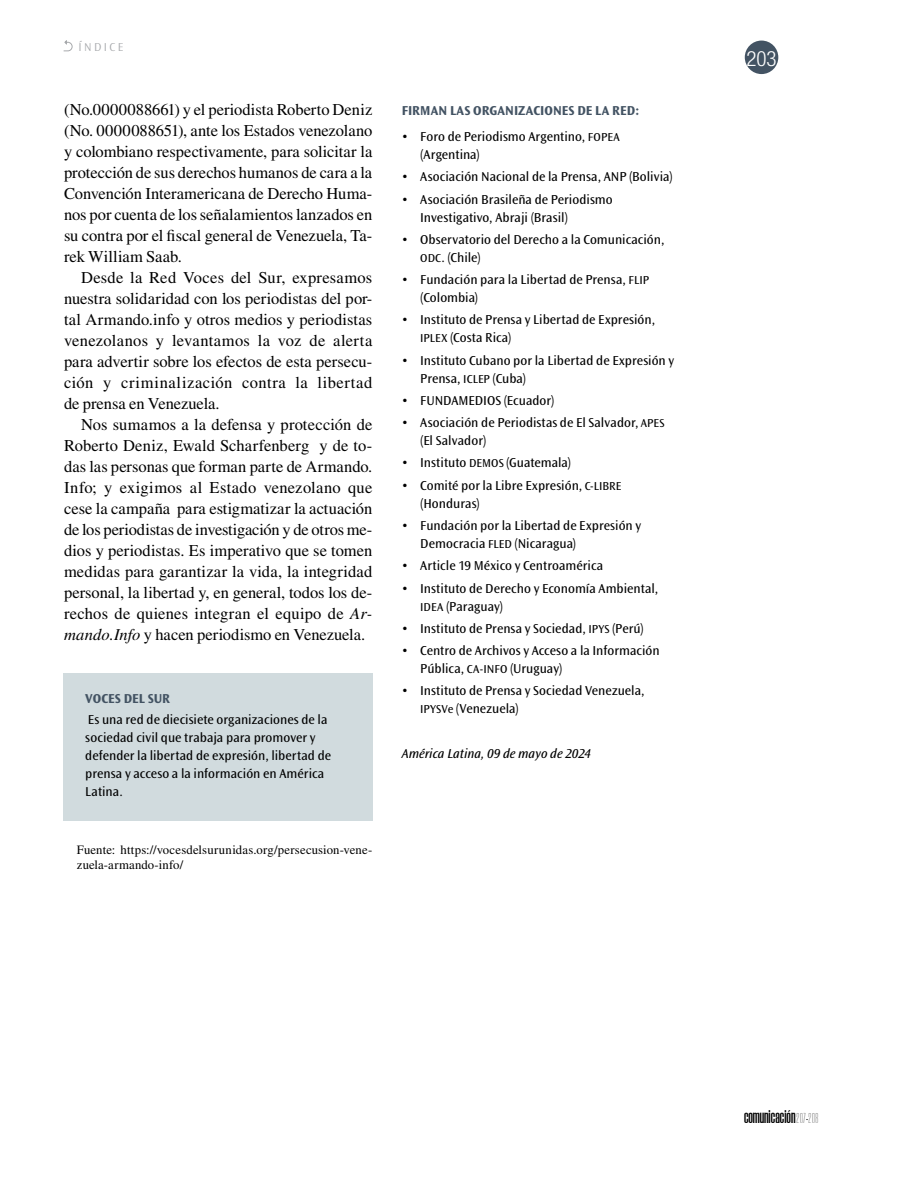
<style>
.page{position:relative;width:915px;height:1191px;background:#fff}
.page>*{position:absolute;margin:0;border:0;box-sizing:border-box;transform-origin:0 0}
.t1{font:300 condensed 21px "Helvetica Neue LT Std";color:#fff}
.t2{font:600 20.55px "Morganite";letter-spacing:.005em;color:#000;scale:1.04 1}
.t3{font:16.5px/21px "Times LT Std";color:#000;text-align:justify}
.t4{font:13.5px/18px "Ocean Sans Std";color:#000}
.t5{font:700 13.5px "Ocean Sans Std";letter-spacing:.005em;color:#435363}
.t6{font:italic 13.5px "Ocean Sans Std";color:#000}
.t7{font:12.75px/15px "Times LT Std";letter-spacing:.01em;color:#000}
.t8{font:300 12px "Ocean Sans Std";letter-spacing:.2em;color:#a7a9ac}
.s1{font-style:italic}
.s2{font-size:12px}
.s3{font-weight:100;font-size:14.25px}
</style>
<div class="page">
<div style="left:744px;top:41px;width:34px;height:33px;background:#435363;border-radius:50%"></div>
<svg style="left:64px;top:40px;width:8px;height:11px"></svg>
<div style="left:64px;top:673px;width:309px;height:148px;background:#d1dbde"></div>
<p class="t8" style="left:78px;top:40px;width:46px">ÍNDICE</p>
<p class="t3" style="left:64px;top:98px;width:310px">(No.0000088661) y el periodista Roberto Deniz (No. 0000088651), ante los Estados venezolano y colombiano respectivamente, para solicitar la protección de sus derechos humanos de cara a la Convención Interamericana de Derecho Huma&shy;nos por cuenta de los señalamientos lanzados en su contra por el fiscal general de Venezuela, Ta&shy;rek William Saab.</p>
<p class="t3" style="left:64px;top:266px;width:310px;text-indent:17px">Desde la Red Voces del Sur, expresamos nuestra solidaridad con los periodistas del por&shy;tal Armando.info y otros medios y periodistas venezolanos y levantamos la voz de alerta para advertir sobre los efectos de esta persecu&shy;ción y criminalización contra la libertad de prensa en Venezuela.</p>
<p class="t3" style="left:64px;top:414px;width:310px;text-indent:17px">Nos sumamos a la defensa y protección de Roberto Deniz, Ewald Scharfenberg y de to&shy;das las personas que forman parte de Armando.<br>Info; y exigimos al Estado venezolano que cese la campaña para estigmatizar la actuación de los periodistas de investigación y de otros me&shy;dios y periodistas. Es imperativo que se tomen medidas para garantizar la vida, la integridad personal, la libertad y, en general, todos los de&shy;rechos de quienes integran el equipo de <span class="s1">Ar&shy;mando.Info</span> y hacen periodismo en Venezuela.</p>
<p class="t5" style="left:85px;top:691px;width:86px">VOCES DEL SUR</p>
<p class="t4" style="left:85px;top:710px;width:247px">Es una red de diecisiete organizaciones de la sociedad civil que trabaja para promover y defender la libertad de expresión, libertad de prensa y acceso a la información en América Latina.</p>
<p class="t7" style="left:77px;top:842px;width:297px">Fuente: https://vocesdelsurunidas.org/persecusion-vene&shy;zuela-armando-info/</p>
<p class="t5" style="left:401px;top:103px;width:239px">FIRMAN LAS ORGANIZACIONES DE LA RED:</p>
<p class="t4" style="left:420px;top:128px;width:201px;text-indent:-18px">• Foro de Periodismo Argentino, <span class="s2">FOPEA </span>(Argentina)</p>
<p class="t4" style="left:401px;top:168px;width:272px">• Asociación Nacional de la Prensa, ANP (Bolivia)</p>
<p class="t4" style="left:420px;top:190px;width:194px;text-indent:-18px">• Asociación Brasileña de Periodismo<br>Investigativo, Abraji (Brasil)</p>
<p class="t4" style="left:420px;top:231px;width:245px;text-indent:-18px">• Observatorio del Derecho a la Comunicación,<br><span class="s2">ODC</span>. (Chile)</p>
<p class="t4" style="left:420px;top:271px;width:230px;text-indent:-18px">• Fundación para la Libertad de Prensa, <span class="s2">FLIP </span>(Colombia)</p>
<p class="t4" style="left:420px;top:311px;width:236px;text-indent:-18px">• Instituto de Prensa y Libertad de Expresión,<br><span class="s2">IPLEX</span> (Costa Rica)</p>
<p class="t4" style="left:420px;top:351px;width:255px;text-indent:-18px">• Instituto Cubano por la Libertad de Expresión y<br>Prensa, <span class="s2">ICLEP</span> (Cuba)</p>
<p class="t4" style="left:401px;top:392px;width:154px">• FUNDAMEDIOS (Ecuador)</p>
<p class="t4" style="left:420px;top:414px;width:246px;text-indent:-18px">• Asociación de Periodistas de El Salvador, <span class="s2">APES </span>(El Salvador)</p>
<p class="t4" style="left:401px;top:454px;width:171px">• Instituto <span class="s2">DEMOS</span> (Guatemala)</p>
<p class="t4" style="left:420px;top:476px;width:203px;text-indent:-18px">• Comité por la Libre Expresión, <span class="s2">C-LIBRE </span>(Honduras)</p>
<p class="t4" style="left:420px;top:517px;width:222px;text-indent:-18px">• Fundación por la Libertad de Expresión y<br>Democracia <span class="s2">FLED</span> (Nicaragua)</p>
<p class="t4" style="left:401px;top:557px;width:203px">• Article 19 México y Centroamérica</p>
<p class="t4" style="left:420px;top:579px;width:239px;text-indent:-19px">• Instituto de Derecho y Economía Ambiental,<br><span class="s2">IDEA</span> (Paraguay)</p>
<p class="t4" style="left:401px;top:619px;width:243px">• Instituto de Prensa y Sociedad, <span class="s2">IPYS</span> (Perú)</p>
<p class="t4" style="left:420px;top:642px;width:241px;text-indent:-18px">• Centro de Archivos y Acceso a la Información<br>Pública, <span class="s2">CA-INFO</span> (Uruguay)</p>
<p class="t4" style="left:420px;top:682px;width:226px;text-indent:-18px">• Instituto de Prensa y Sociedad Venezuela,<br><span class="s2">IPYSVe</span> (Venezuela)</p>
<p class="t6" style="left:401px;top:746px;width:191px">América Latina, 09 de mayo de 2024</p>
<p class="t1" style="left:746px;top:46px;width:32px">203</p>
<p class="t2" style="left:743px;top:1105px;width:73px">comunicación<span class="s3">207•208</span></p>
</div>
